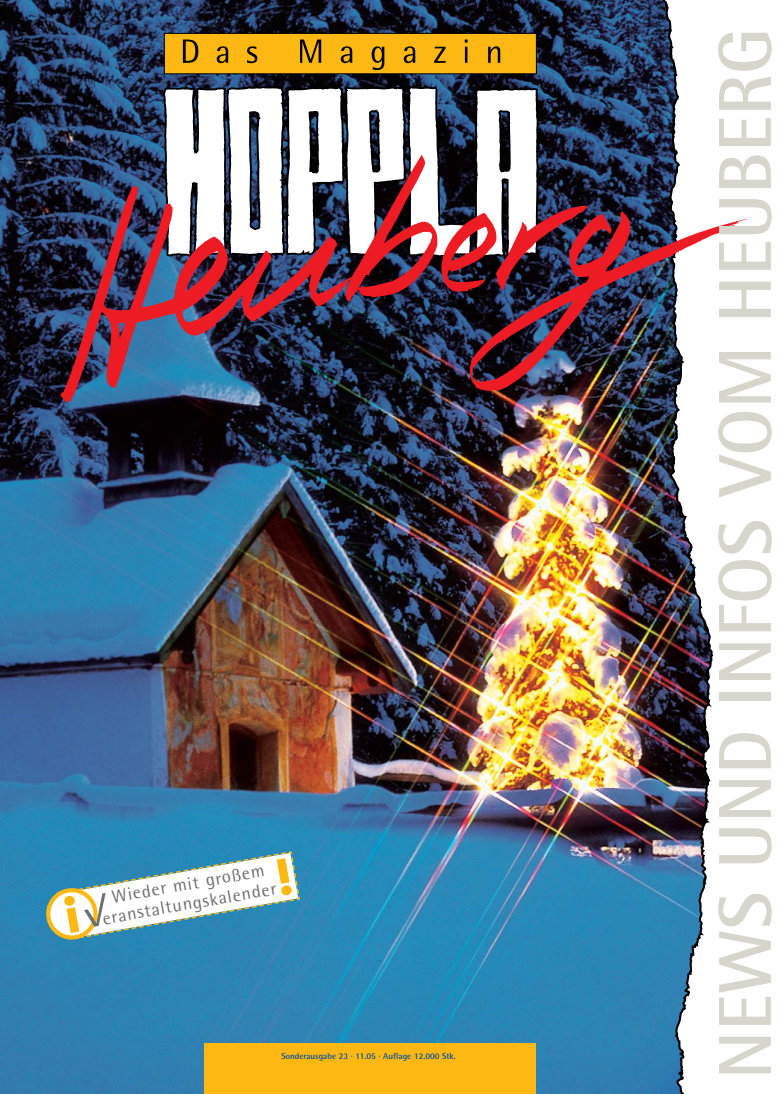
<style>
.page{position:relative;width:782px;height:1094px;background:#fff}
.page>*{position:absolute;margin:0;border:0;box-sizing:border-box;transform-origin:0 0}
.t1{font:700 75px "Rotis Semi Sans";color:#d6d6cc}
.t2{font:18px/19.8px "Rotis Semi Sans";color:#6d6e70;text-align:center}
.t3{font:700 8.75px "Rotis Semi Sans";color:#034ea2}
</style>
<div class="page">
<img style="left:0;top:0;width:748px;height:1094px">
<h2 class="t2" style="left:98px;top:891px;width:178px;rotate:-10deg">Wieder mit großem eranstaltungskalender</h2>
<p class="t3" style="left:281px;top:1052px;width:176px">Sonderausgabe 23 · 11.05 · Auflage 12.000 Stk.</p>
<h1 class="t1" style="left:718px;top:1079px;width:1052px;rotate:-90deg">NEWS UND INFOS VOM HEUBERG</h1>
</div>
